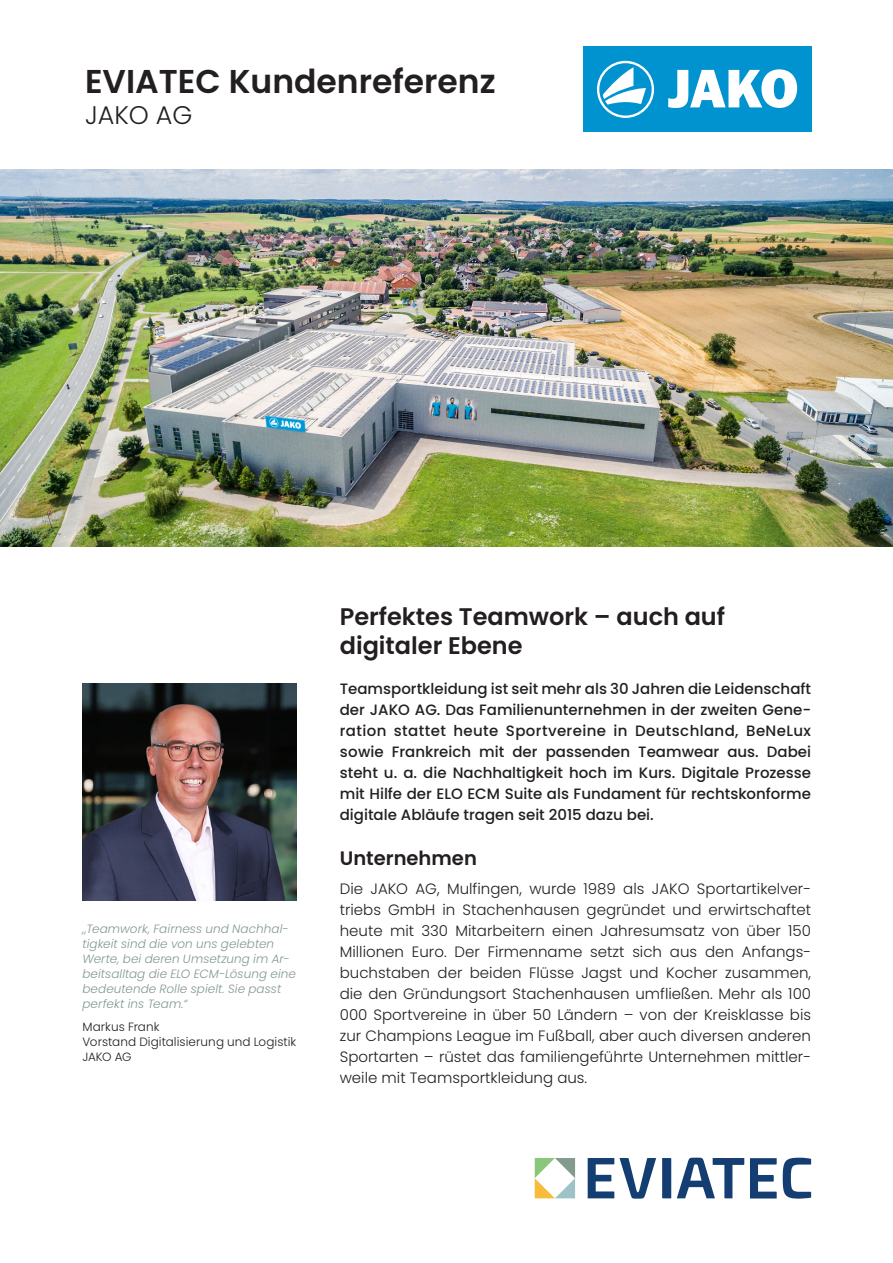
<style>
.page{position:relative;width:893px;height:1263px;background:#fff}
.page>*{position:absolute;margin:0;border:0;box-sizing:border-box;transform-origin:0 0}
.t1{font:600 33px "Poppins";color:#231f20}
.t2{font:300 25.5px "Poppins";color:#231f20}
.t3{font:600 24px/28.8px "Poppins";color:#231f20}
.t4{font:600 19.5px "Poppins";color:#231f20}
.t5{font:300 15px/21px "Poppins";color:#231f20;text-align:justify}
.t6{font:500 15px/21px "Poppins";color:#231f20;text-align:justify}
.Mengentext{font:italic 300 12px/15px "Poppins";letter-spacing:.005em;color:#839a8f}
.Mengentext-2{font:300 12px "Poppins";letter-spacing:.005em;color:#231f20}
</style>
<div class="page">
<div style="left:583px;top:47px;width:228px;height:85px;background:#0093d0"></div>
<svg style="left:668px;top:69px;width:129px;height:39px"></svg>
<svg style="left:597px;top:61px;width:57px;height:57px"></svg>
<img style="left:82px;top:684px;width:214px;height:216px">
<img style="left:0;top:169px;width:893px;height:377px">
<svg style="left:588px;top:1158px;width:68px;height:41px"></svg>
<svg style="left:662px;top:1158px;width:9px;height:40px"></svg>
<svg style="left:677px;top:1157px;width:67px;height:41px"></svg>
<svg style="left:783px;top:1158px;width:28px;height:41px"></svg>
<svg style="left:750px;top:1158px;width:27px;height:40px"></svg>
<svg style="left:535px;top:1158px;width:40px;height:40px"></svg>
<p class="t1" style="left:85px;top:62px;width:412px">EVIATEC Kundenreferenz</p>
<p class="t2" style="left:85px;top:100px;width:109px">JAKO AG</p>
<p class="Mengentext" style="left:82px;top:921px;width:215px">„„Teamwork, Fairness und Nachhal&shy;tigkeit sind die von uns gelebten<br>Werte, bei deren Umsetzung im Ar&shy;beitsalltag die ELO ECM-Lösung eine bedeutende Rolle spielt. Sie passt perfekt ins Team.“</p>
<p class="Mengentext-2" style="left:82px;top:1020px;width:79px">Markus Frank</p>
<p class="Mengentext-2" style="left:82px;top:1035px;width:215px">Vorstand Digitalisierung und Logistik</p>
<p class="Mengentext-2" style="left:82px;top:1050px;width:51px">JAKO AG</p>
<p class="t3" style="left:340px;top:602px;width:387px">Perfektes Teamwork – auch auf digitaler Ebene</p>
<p class="t6" style="left:340px;top:679px;width:473px">Teamsportkleidung ist seit mehr als 30 Jahren die Leidenschaft der JAKO AG. Das Familienunternehmen in der zweiten Gene&shy;ration stattet heute Sportvereine in Deutschland, BeNeLux sowie Frankreich mit der passenden Teamwear aus. Dabei steht u. a. die Nachhaltigkeit hoch im Kurs. Digitale Prozesse mit Hilfe der ELO ECM Suite als Fundament für rechtskonforme digitale Abläufe tragen seit 2015 dazu bei.</p>
<p class="t4" style="left:340px;top:847px;width:139px">Unternehmen</p>
<p class="t5" style="left:340px;top:879px;width:473px">Die JAKO AG, Mulfingen, wurde 1989 als JAKO Sportartikelver&shy;triebs GmbH in Stachenhausen gegründet und erwirtschaftet heute mit 330 Mitarbeitern einen Jahresumsatz von über 150<br>Millionen Euro. Der Firmenname setzt sich aus den Anfangs&shy;buchstaben der beiden Flüsse Jagst und Kocher zusammen, die den Gründungsort Stachenhausen umfließen. Mehr als 100<br>000 Sportvereine in über 50 Ländern – von der Kreisklasse bis zur Champions League im Fußball, aber auch diversen anderen Sportarten – rüstet das familiengeführte Unternehmen mittler&shy;weile mit Teamsportkleidung aus.</p>
</div>
